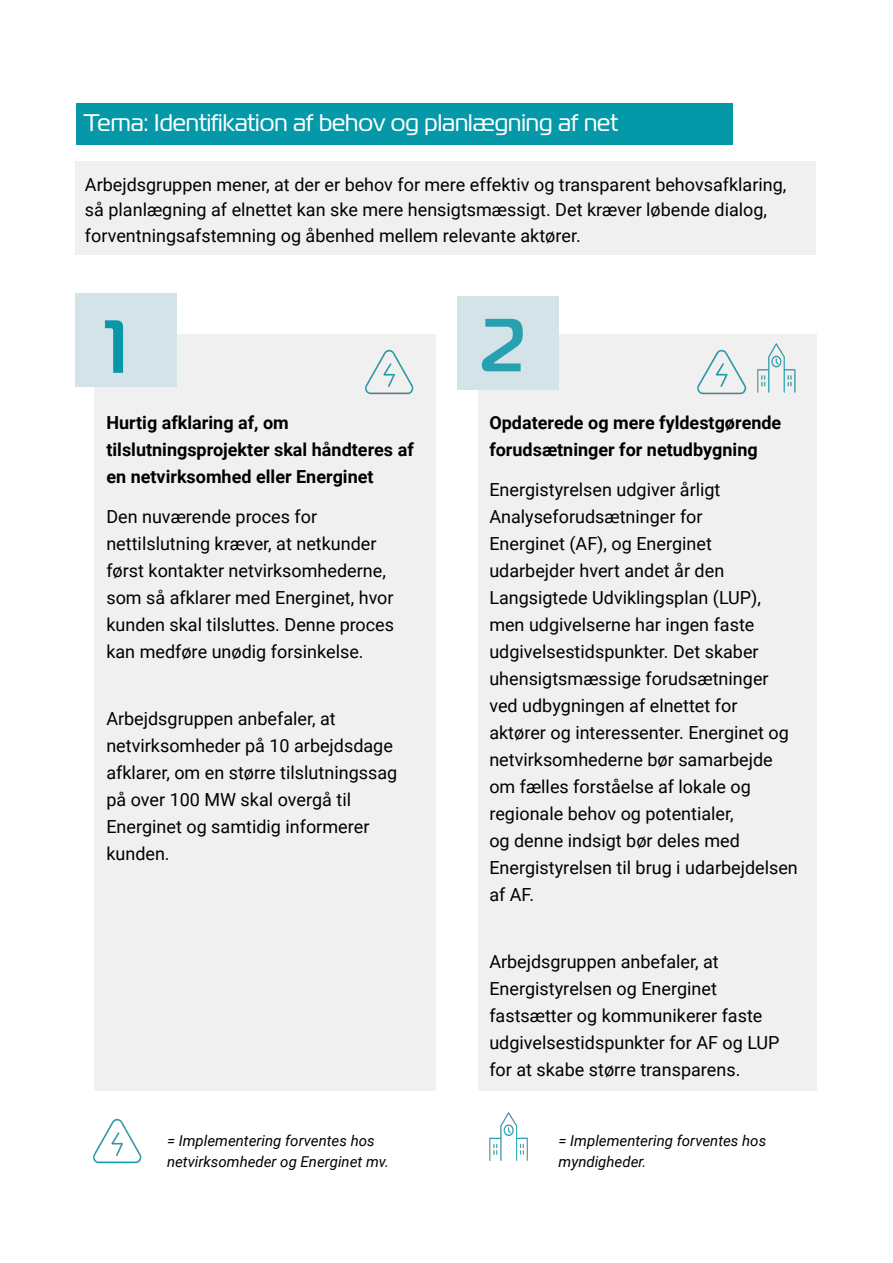
<style>
.page{position:relative;width:893px;height:1263px;background:#fff}
.page>*{position:absolute;margin:0;border:0;box-sizing:border-box;transform-origin:0 0}
.t1{font:500 75px "Magistral";color:#0996a6}
.t2{font:24px "Magistral";color:#fff}
.t3{font:18px/27px "Roboto";color:#000}
.t4{font:700 18px/27px "Roboto";color:#000}
.t5{font:italic 15px/21px "Roboto";color:#000}
</style>
<div class="page">
<div style="left:94px;top:334px;width:342px;height:757px;background:#f0f0f0"></div>
<div style="left:478px;top:334px;width:338px;height:757px;background:#f0f0f0"></div>
<div style="left:76px;top:103px;width:657px;height:41px;background:#0498a8"></div>
<div style="left:75px;top:293px;width:102px;height:94px;background:#d3e3e8"></div>
<div style="left:457px;top:296px;width:102px;height:94px;background:#d3e3e8"></div>
<div style="left:76px;top:162px;width:740px;height:93px;background:#f0f0f0"></div>
<img style="left:365px;top:349px;width:49px;height:46px">
<img style="left:697px;top:349px;width:50px;height:46px">
<img style="left:757px;top:343px;width:39px;height:50px">
<img style="left:93px;top:1118px;width:49px;height:46px">
<img style="left:489px;top:1112px;width:39px;height:49px">
<h2 class="t2" style="left:84px;top:108px;width:536px">Tema: Identifikation af behov og planlægning af net</h2>
<p class="t3" style="left:85px;top:171px;width:703px;line-height:25.5px">Arbejdsgruppen mener, at der er behov for mere effektiv og transparent behovsafklaring, så planlægning af elnettet kan ske mere hensigtsmæssigt. Det kræver løbende dialog, forventningsafstemning og åbenhed mellem relevante aktører.</p>
<h1 class="t1" style="left:105px;top:301px;width:24px">1</h1>
<h1 class="t1" style="left:479px;top:299px;width:48px">2</h1>
<p class="t4" style="left:106px;top:409px;width:309px">Hurtig afklaring af, om tilslutningsprojekter skal håndteres af en netvirksomhed eller Energinet</p>
<p class="t3" style="left:106px;top:503px;width:289px">Den nuværende proces for nettilslutning kræver, at netkunder først kontakter netvirksomhederne, som så afklarer med Energinet, hvor kunden skal tilsluttes. Denne proces kan medføre unødig forsinkelse.</p>
<p class="t3" style="left:106px;top:704px;width:292px">Arbejdsgruppen anbefaler, at netvirksomheder på 10 arbejdsdage afklarer, om en større tilslutningssag på over 100 MW skal overgå til<br>Energinet og samtidig informerer kunden.</p>
<p class="t4" style="left:489px;top:409px;width:294px">Opdaterede og mere fyldestgørende forudsætninger for netudbygning</p>
<p class="t3" style="left:489px;top:476px;width:310px">Energistyrelsen udgiver årligt<br>Analyseforudsætninger for<br>Energinet (AF), og Energinet udarbejder hvert andet år den<br>Langsigtede Udviklingsplan (LUP), men udgivelserne har ingen faste udgivelsestidspunkter. Det skaber uhensigtsmæssige forudsætninger ved udbygningen af elnettet for aktører og interessenter. Energinet og netvirksomhederne bør samarbejde om fælles forståelse af lokale og regionale behov og potentialer,<br>og denne indsigt bør deles med<br>Energistyrelsen til brug i udarbejdelsen af AF.</p>
<p class="t3" style="left:489px;top:947px;width:292px">Arbejdsgruppen anbefaler, at Energistyrelsen og Energinet fastsætter og kommunikerer faste udgivelsestidspunkter for AF og LUP for at skabe større transparens.</p>
<p class="t5" style="left:167px;top:1130px;width:224px">= Implementering forventes hos netvirksomheder og Energinet mv.</p>
<p class="t5" style="left:559px;top:1130px;width:209px">= Implementering forventes hos myndigheder.</p>
</div>
